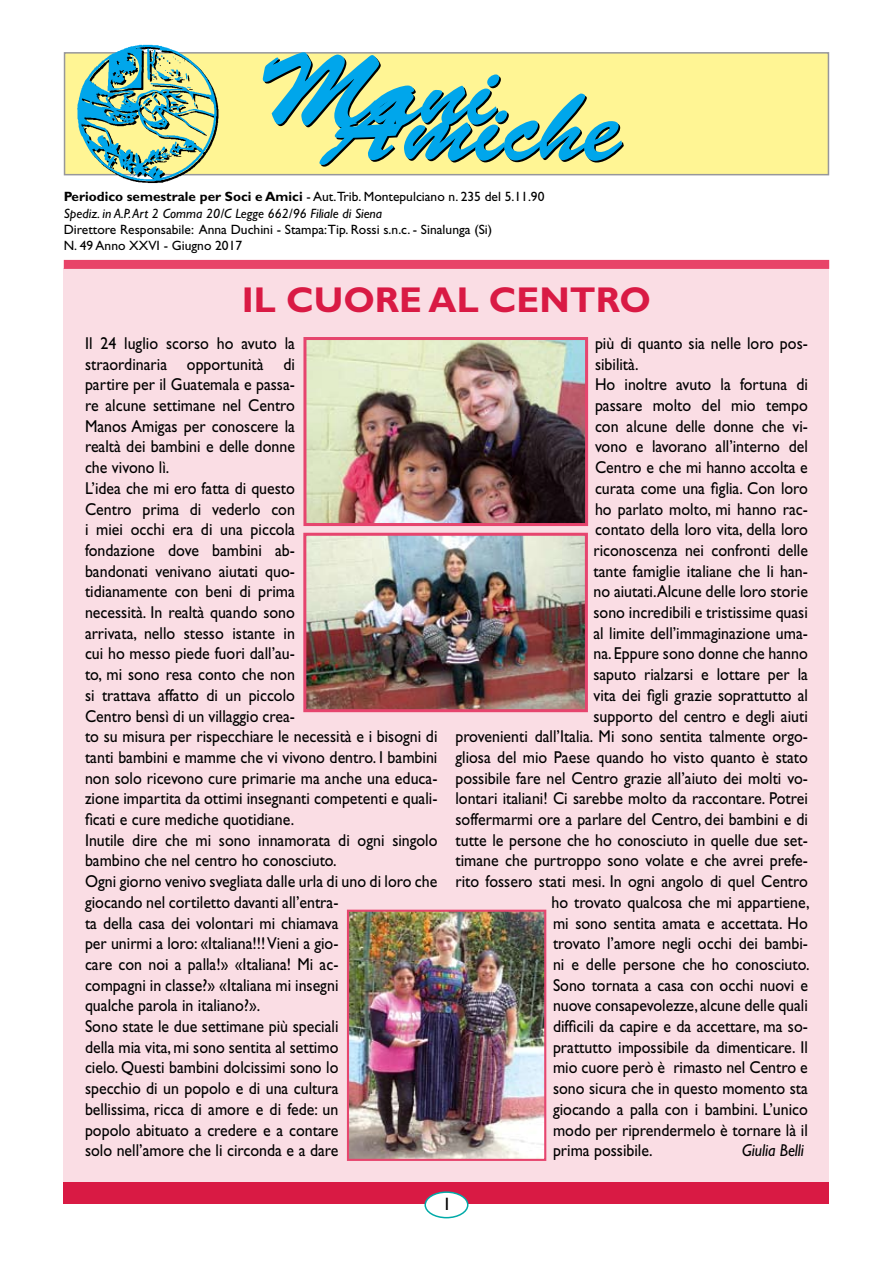
<style>
.page{position:relative;width:893px;height:1263px;background:#fff}
.page>*{position:absolute;margin:0;border:0;box-sizing:border-box;transform-origin:0 0}
.t1{font:100.5px "Brush Script";color:#00a6eb}
.t2{font:700 36px "Gill Sans";color:#d91a44}
.t3{font:18px "Gill Sans";color:#000}
.t4{font:17.25px/20.7px "Gill Sans";color:#000;scale:.92 1}
.t5{font:italic 17.25px "Gill Sans";color:#000;scale:.92 1}
.t6{font:italic 13.5px/16.2px "Gill Sans";color:#000}
.t7{font:13.5px/16.2px "Gill Sans";color:#000}
.s1{color:#000}
.s2{font-weight:700;font-style:normal}
.s3{font-style:normal}
</style>
<div class="page">
<div style="left:64px;top:268px;width:765px;height:935px;background:#fadde4"></div>
<div style="left:64px;top:1182px;width:765px;height:21px;background:#d91a44"></div>
<div style="left:425px;top:1192px;width:43px;height:26px;background:#fff;border-radius:50%"></div>
<div style="left:424px;top:1191px;width:44px;height:27px;border:2px solid #00aaa8;border-radius:50%"></div>
<div style="left:65px;top:54px;width:763px;height:120px;background:#fff594"></div>
<div style="left:64px;top:52px;width:765px;height:123px;border:2px solid #97979b"></div>
<img style="left:68px;top:44px;width:154px;height:140px">
<div style="left:64px;top:260px;width:765px;height:9px;background:#e84368"></div>
<img style="left:307px;top:537px;width:277px;height:171px">
<div style="left:303px;top:533px;width:285px;height:179px;border:3px solid #e6456e"></div>
<img style="left:307px;top:341px;width:277px;height:181px">
<div style="left:303px;top:337px;width:285px;height:189px;border:3px solid #e6456e"></div>
<img style="left:350px;top:913px;width:193px;height:245px">
<div style="left:347px;top:910px;width:199px;height:251px;border:2px solid #e6456e"></div>
<h1 class="t1" style="left:260px;top:35px;width:238px"><span class="s1">M</span>Aa n i</h1>
<h1 class="t1" style="left:405px;top:71px;width:217px">miche</h1>
<p class="t6" style="left:64px;top:189px;width:482px"><span class="s2">Periodico semestrale per Soci e Amici</span> <span class="s3">- Aut.Trib. Montepulciano n. 235 del 5.11.90<br></span>Spediz. in A.P. Art 2 Comma 20/C Legge 662/96 Filiale di Siena</p>
<p class="t7" style="left:64px;top:221px;width:430px">Direttore Responsabile: Anna Duchini - Stampa:Tip. Rossi s.n.c. - Sinalunga (Si)<br>N. 49 Anno XXVI - Giugno 2017</p>
<h2 class="t2" style="left:242px;top:278px;width:411px">IL CUORE AL CENTRO</h2>
<p class="t4" style="left:85px;top:333px;width:385px">Il 24 luglio scorso ho avuto la<br>straordinaria opportunità di<br>partire per il Guatemala e passa-<br>re alcune settimane nel Centro<br>Manos Amigas per conoscere la<br>realtà dei bambini e delle donne<br>che vivono lì.<br>L’idea che mi ero fatta di questo<br>Centro prima di vederlo con<br>i miei occhi era di una piccola<br>fondazione dove bambini ab-<br>bandonati venivano aiutati quo-<br>tidianamente con beni di prima<br>necessità. In realtà quando sono<br>arrivata, nello stesso istante in<br>cui ho messo piede fuori dall’au-<br>to, mi sono resa conto che non<br>si trattava affatto di un piccolo<br>Centro bensì di un villaggio crea-<br>to su misura per rispecchiare le necessità e i bisogni di tanti bambini e mamme che vi vivono dentro. I bambini non solo ricevono cure primarie ma anche una educa&shy;zione impartita da ottimi insegnanti competenti e quali&shy;ficati e cure mediche quotidiane.<br>Inutile dire che mi sono innamorata di ogni singolo bambino che nel centro ho conosciuto.<br>Ogni giorno venivo svegliata dalle urla di uno di loro che giocando nel cortiletto davanti all’entra-<br>ta della casa dei volontari mi chiamava<br>per unirmi a loro: «Italiana!!! Vieni a gio-<br>care con noi a palla!» «Italiana! Mi ac-<br>compagni in classe?» «Italiana mi insegni<br>qualche parola in italiano?».<br>Sono state le due settimane più speciali<br>della mia vita, mi sono sentita al settimo<br>cielo. Questi bambini dolcissimi sono lo<br>specchio di un popolo e di una cultura<br>bellissima, ricca di amore e di fede: un<br>popolo abituato a credere e a contare<br>solo nell’amore che li circonda e a dare</p>
<p class="t4" style="left:595px;top:333px;width:233px">più di quanto sia nelle loro pos-</p>
<p class="t4" style="left:595px;top:353px;width:49px">sibilità.</p>
<p class="t4" style="left:595px;top:374px;width:233px">Ho inoltre avuto la fortuna di</p>
<p class="t4" style="left:595px;top:395px;width:233px">passare molto del mio tempo</p>
<p class="t4" style="left:595px;top:416px;width:233px">con alcune delle donne che vi-</p>
<p class="t4" style="left:595px;top:436px;width:233px">vono e lavorano all’interno del</p>
<p class="t4" style="left:595px;top:457px;width:233px">Centro e che mi hanno accolta e</p>
<p class="t4" style="left:595px;top:478px;width:233px">curata come una figlia. Con loro</p>
<p class="t4" style="left:595px;top:498px;width:233px">ho parlato molto, mi hanno rac-</p>
<p class="t4" style="left:595px;top:519px;width:233px">contato della loro vita, della loro</p>
<p class="t4" style="left:593px;top:540px;width:235px">riconoscenza nei confronti delle</p>
<p class="t4" style="left:593px;top:560px;width:235px">tante famiglie italiane che li han-</p>
<p class="t4" style="left:593px;top:581px;width:235px">no aiutati.Alcune delle loro storie</p>
<p class="t4" style="left:593px;top:602px;width:235px">sono incredibili e tristissime quasi</p>
<p class="t4" style="left:593px;top:623px;width:235px">al limite dell’immaginazione uma-</p>
<p class="t4" style="left:593px;top:643px;width:235px">na. Eppure sono donne che hanno</p>
<p class="t4" style="left:593px;top:664px;width:235px">saputo rialzarsi e lottare per la</p>
<p class="t4" style="left:593px;top:685px;width:235px">vita dei figli grazie soprattutto al</p>
<p class="t4" style="left:593px;top:705px;width:235px">supporto del centro e degli aiuti</p>
<p class="t4" style="left:455px;top:726px;width:385px">provenienti dall’Italia. Mi sono sentita talmente orgo-</p>
<p class="t4" style="left:455px;top:747px;width:385px">gliosa del mio Paese quando ho visto quanto è stato</p>
<p class="t4" style="left:455px;top:767px;width:385px">possibile fare nel Centro grazie all’aiuto dei molti vo-</p>
<p class="t4" style="left:455px;top:788px;width:385px">lontari italiani! Ci sarebbe molto da raccontare. Potrei</p>
<p class="t4" style="left:455px;top:809px;width:385px">soffermarmi ore a parlare del Centro, dei bambini e di</p>
<p class="t4" style="left:455px;top:830px;width:385px">tutte le persone che ho conosciuto in quelle due set-</p>
<p class="t4" style="left:455px;top:850px;width:385px">timane che purtroppo sono volate e che avrei prefe-</p>
<p class="t4" style="left:455px;top:871px;width:385px">rito fossero stati mesi. In ogni angolo di quel Centro</p>
<p class="t4" style="left:551px;top:892px;width:282px">ho trovato qualcosa che mi appartiene,</p>
<p class="t4" style="left:553px;top:912px;width:279px">mi sono sentita amata e accettata. Ho</p>
<p class="t4" style="left:553px;top:933px;width:279px">trovato l’amore negli occhi dei bambi-</p>
<p class="t4" style="left:553px;top:954px;width:280px">ni e delle persone che ho conosciuto.</p>
<p class="t4" style="left:553px;top:974px;width:279px">Sono tornata a casa con occhi nuovi e</p>
<p class="t4" style="left:553px;top:995px;width:279px">nuove consapevolezze, alcune delle quali</p>
<p class="t4" style="left:553px;top:1016px;width:279px">difficili da capire e da accettare, ma so-</p>
<p class="t4" style="left:553px;top:1037px;width:279px">prattutto impossibile da dimenticare. Il</p>
<p class="t4" style="left:553px;top:1057px;width:279px">mio cuore però è rimasto nel Centro e</p>
<p class="t4" style="left:553px;top:1078px;width:279px">sono sicura che in questo momento sta</p>
<p class="t4" style="left:553px;top:1099px;width:279px">giocando a palla con i bambini. L’unico</p>
<p class="t4" style="left:553px;top:1119px;width:279px">modo per riprendermelo è tornare là il</p>
<p class="t4" style="left:553px;top:1140px;width:110px">prima possibile.</p>
<p class="t5" style="left:742px;top:1140px;width:69px">Giulia Belli</p>
<p class="t3" style="left:442px;top:1194px;width:10px">1</p>
</div>
